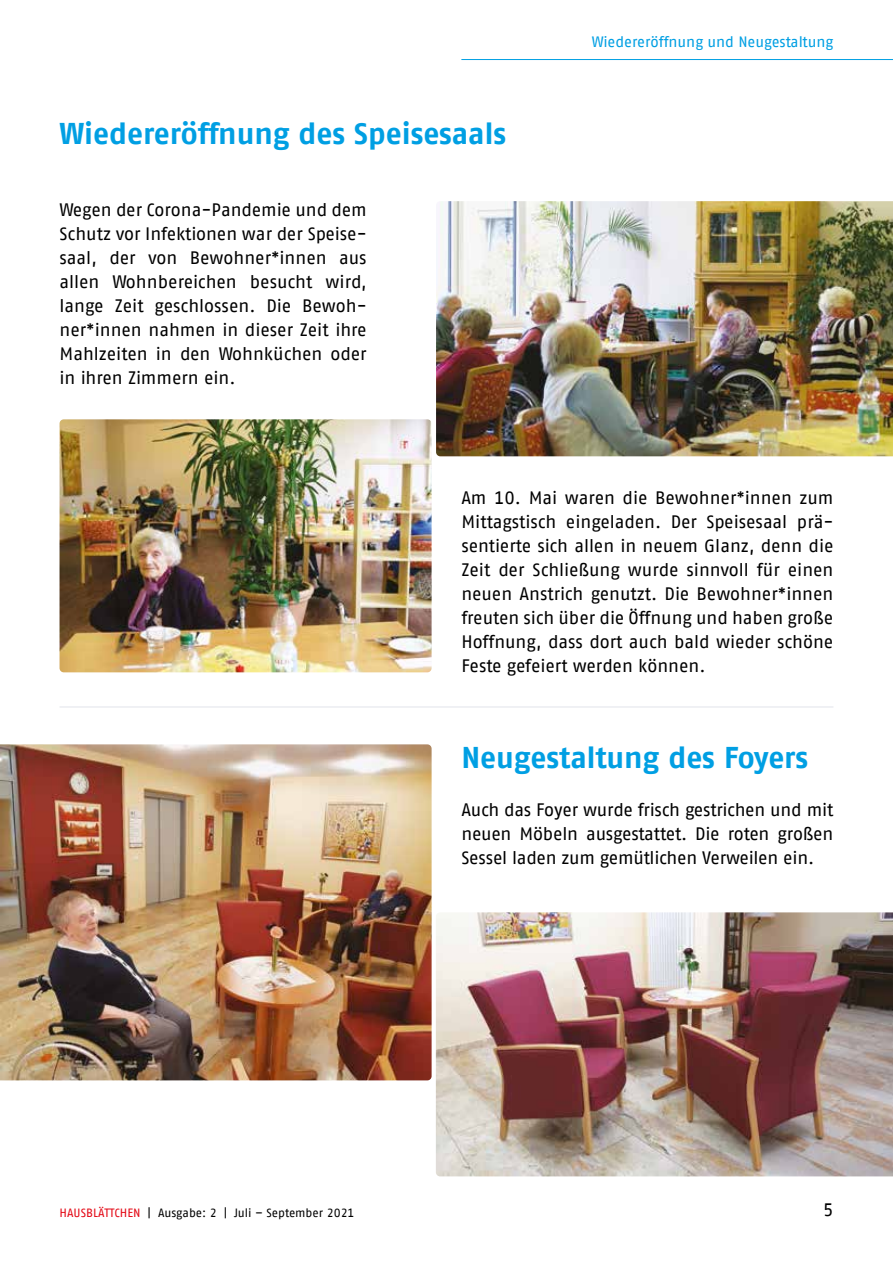
<style>
.page{position:relative;width:893px;height:1263px;background:#fff}
.page>*{position:absolute;margin:0;border:0;box-sizing:border-box;transform-origin:0 0}
.t1{font:700 30px "AWO Fago Office";letter-spacing:-.005em;color:#009fe3}
.t2{font:18px/24px "AWO Fago Office";letter-spacing:-.005em;color:#000;text-align:justify}
.t3{font:15px "AWO Fago Office";color:#009fe3}
.t4{font:12px "AWO Fago Office";color:#000}
.s1{color:#e30613}
</style>
<div class="page">
<hr style="left:461px;top:59px;width:432px;height:1px;background:#009fe3">
<img style="left:436px;top:201px;width:457px;height:255px">
<img style="left:60px;top:419px;width:372px;height:253px">
<img style="left:0;top:744px;width:432px;height:336px">
<img style="left:436px;top:912px;width:457px;height:264px">
<hr style="left:60px;top:707px;width:773px;height:1px;background:#e1e4ea">
<h1 class="t1" style="left:60px;top:116px;width:448px">Wiedereröffnung des Speisesaals</h1>
<p class="t2" style="left:60px;top:198px;width:309px;text-align:left">Wegen der Corona-Pandemie und dem Schutz vor Infektionen war der Speise&shy;saal, der von Bewohner*innen aus allen Wohnbereichen besucht wird, lange Zeit geschlossen. Die Bewoh&shy;ner*innen nahmen in dieser Zeit ihre Mahlzeiten in den Wohnküchen oder in ihren Zimmern ein.</p>
<p class="t3" style="left:592px;top:33px;width:243px">Wiedereröffnung und Neugestaltung</p>
<p class="t2" style="left:461px;top:486px;width:374px">Am 10. Mai waren die Bewohner*innen zum Mittagstisch eingeladen. Der Speisesaal prä&shy;sentierte sich allen in neuem Glanz, denn die Zeit der Schließung wurde sinnvoll für einen neuen Anstrich genutzt. Die Bewohner*innen freuten sich über die Öffnung und haben große Hoffnung, dass dort auch bald wieder schöne Feste gefeiert werden können.</p>
<h1 class="t1" style="left:461px;top:740px;width:348px">Neugestaltung des Foyers</h1>
<p class="t2" style="left:461px;top:798px;width:374px">Auch das Foyer wurde frisch gestrichen und mit neuen Möbeln ausgestattet. Die roten großen Sessel laden zum gemütlichen Verweilen ein.</p>
<p class="t4" style="left:60px;top:1205px;width:297px"><span class="s1">HAUSBLÄTTCHEN</span> | Ausgabe: 2 | Juli – September 2021</p>
<p class="t2" style="left:823px;top:1197px;width:12px">5</p>
</div>
